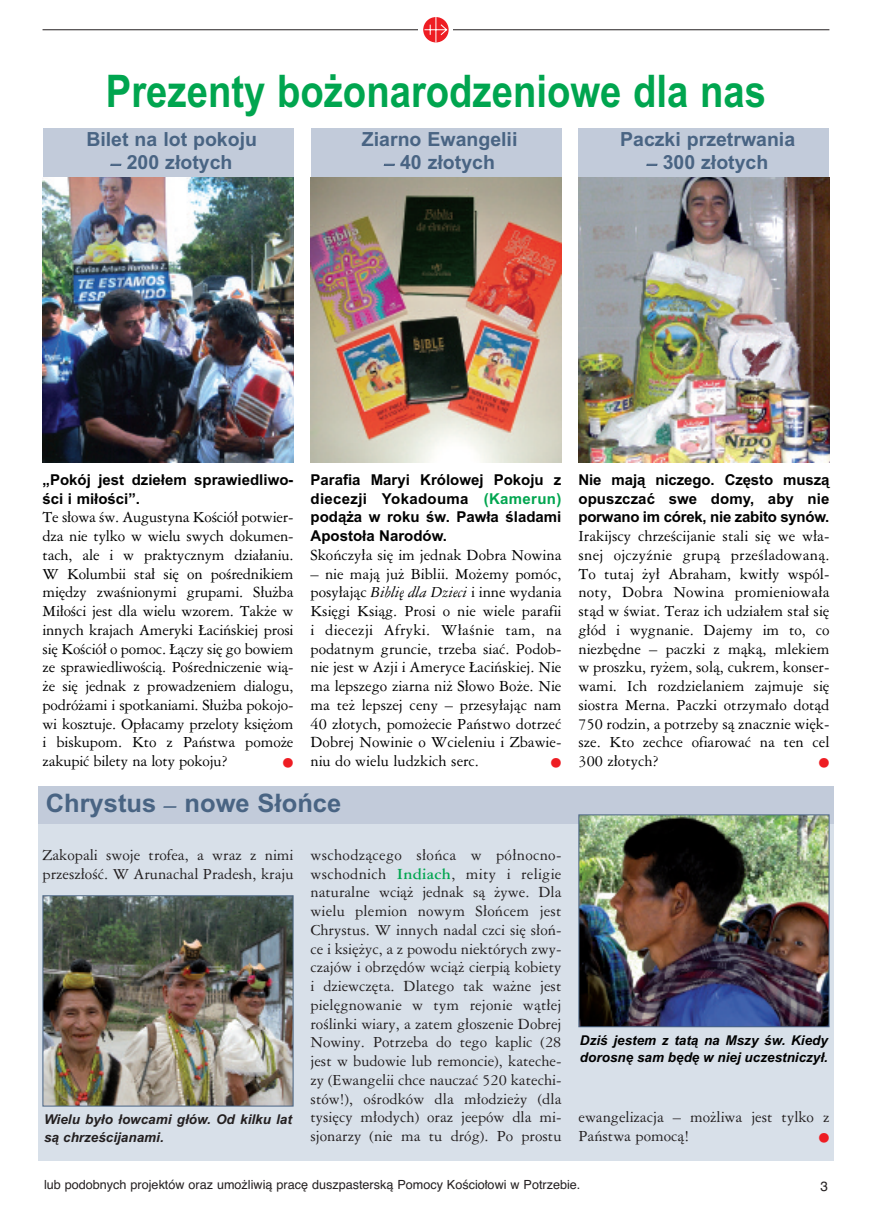
<style>
.page{position:relative;width:872px;height:1212px;background:#fff}
.page>*{position:absolute;margin:0;border:0;box-sizing:border-box;transform-origin:0 0}
.t1{font:700 45px "Arial";color:#00a54f;scale:.85 1}
.t2{font:700 25.5px "Arial";color:#496483}
.t3{font:700 19.5px "Arial";color:#496483}
.t4{font:16.5px/18.8px "Ameri Garmnd EU";color:#000;text-align:justify}
.t5{font:16.5px/18.8px "Ameri Garmnd EU";color:#231f20}
.t6{font:700 15px/18.8px "Arial";color:#000;text-align:justify}
.t7{font:italic 700 13.5px/17.5px "Arial";color:#000}
.t8{font:italic 700 13.5px/17.5px "Arial";color:#231f20}
.t9{font:13.5px "Helvetica";color:#231f20}
.t10{font:12px "Helvetica Roman PL";color:#231f20}
.t11{font:10.5px "Zapf Dingbats PL";color:#ee1d23}
.s1{font-family:"Ameri Garmnd EU";font-style:italic}
.s2{color:#00a54f}
.s3{font-style:italic}
.s4{font-weight:700;color:#00a54f}
</style>
<div class="page">
<hr style="left:43px;top:29px;width:786px;height:1px;background:#231f20">
<div style="left:419px;top:17px;width:34px;height:25px;background:#fff"></div>
<svg style="left:423px;top:17px;width:25px;height:25px"></svg>
<div style="left:38px;top:824px;width:795px;height:337px;background:#d8e0e9"></div>
<div style="left:38px;top:787px;width:795px;height:37px;background:#c2cbda"></div>
<img style="left:310px;top:177px;width:251px;height:285px">
<img style="left:43px;top:177px;width:250px;height:285px">
<img style="left:578px;top:177px;width:251px;height:285px">
<div style="left:310px;top:128px;width:251px;height:49px;background:#c2cbda"></div>
<div style="left:578px;top:128px;width:251px;height:49px;background:#c2cbda"></div>
<div style="left:43px;top:128px;width:250px;height:49px;background:#c2cbda"></div>
<img style="left:580px;top:816px;width:247px;height:209px">
<div style="left:578px;top:814px;width:251px;height:213px;border:1px solid #496483"></div>
<img style="left:45px;top:897px;width:246px;height:207px">
<div style="left:43px;top:895px;width:250px;height:211px;border:1px solid #496483"></div>
<h1 class="t1" style="left:106px;top:65px;width:778px">Prezenty bożonarodzeniowe dla nas</h1>
<p class="t3" style="left:86px;top:128px;width:172px">Bilet na lot pokoju</p>
<p class="t3" style="left:111px;top:151px;width:123px"><span class="s1">–</span> 200 złotych</p>
<p class="t3" style="left:362px;top:128px;width:157px">Ziarno Ewangelii</p>
<p class="t3" style="left:385px;top:151px;width:112px"><span class="s1">–</span> 40 złotych</p>
<p class="t3" style="left:620px;top:128px;width:177px">Paczki przetrwania</p>
<p class="t3" style="left:647px;top:151px;width:122px"><span class="s1">–</span> 300 złotych</p>
<p class="t6" style="left:43px;top:470px;width:252px">„Pokój jest dziełem sprawiedliwo&shy;ści i miłości”.</p>
<p class="t4" style="left:43px;top:508px;width:252px">Te słowa św. Augustyna Kościół potwier&shy;dza nie tylko w wielu swych dokumen&shy;tach, ale i w praktycznym działaniu.<br>W Kolumbii stał się on pośrednikiem między zwaśnionymi grupami. Służba Miłości jest dla wielu wzorem. Także w innych krajach Ameryki Łacińskiej prosi się Kościół o pomoc. Łączy się go bowiem ze sprawiedliwością. Pośredniczenie wią&shy;że się jednak z prowadzeniem dialogu, podróżami i spotkaniami. Służba pokojo&shy;wi kosztuje. Opłacamy przeloty księżom i biskupom. Kto z Państwa pomoże zakupić bilety na loty pokoju?</p>
<p class="t11" style="left:283px;top:758px;width:12px">●</p>
<p class="t6" style="left:310px;top:470px;width:252px">Parafia Maryi Królowej Pokoju z diecezji Yokadouma <span class="s2">(Kamerun) </span>podąża w roku św. Pawła śladami Apostoła Narodów.</p>
<p class="t4" style="left:310px;top:545px;width:252px">Skończyła się im jednak Dobra Nowina</p>
<p class="t4" style="left:310px;top:564px;width:252px">– nie mają już Biblii. Możemy pomóc, posyłając <span class="s3">Biblię dla Dzieci</span> i inne wydania Księgi Ksiąg. Prosi o nie wiele parafii i diecezji Afryki. Właśnie tam, na podatnym gruncie, trzeba siać. Podob&shy;nie jest w Azji i Ameryce Łacińskiej. Nie ma lepszego ziarna niż Słowo Boże. Nie ma też lepszej ceny – przesyłając nam 40 złotych, pomożecie Państwo dotrzeć Dobrej Nowinie o Wcieleniu i Zbawie&shy;niu do wielu ludzkich serc.</p>
<p class="t11" style="left:551px;top:758px;width:12px">●</p>
<h2 class="t2" style="left:46px;top:788px;width:297px">Chrystus <span class="s1">–</span> nowe Słońce</h2>
<p class="t5" style="left:43px;top:845px;width:252px">Zakopali swoje trofea, a wraz z nimi przeszłość. W Arunachal Pradesh, kraju</p>
<p class="t5" style="left:310px;top:845px;width:252px;text-align:justify">wschodzącego słońca w północno&shy;wschodnich <span class="s4">Indiach</span>, mity i religie naturalne wciąż jednak są żywe. Dla wielu plemion nowym Słońcem jest Chrystus. W innych nadal czci się słoń&shy;ce i księżyc, a z powodu niektórych zwy&shy;czajów i obrzędów wciąż cierpią kobiety i dziewczęta. Dlatego tak ważne jest pielęgnowanie w tym rejonie wątłej roślinki wiary, a zatem głoszenie Dobrej Nowiny. Potrzeba do tego kaplic (28 jest w budowie lub remoncie), kateche&shy;zy (Ewangelii chce nauczać 520 katechi&shy;stów!), ośrodków dla młodzieży (dla tysięcy młodych) oraz jeepów dla mi&shy;sjonarzy (nie ma tu dróg). Po prostu</p>
<p class="t8" style="left:44px;top:1111px;width:249px">Wielu było łowcami głów. Od kilku lat są chrześcijanami.</p>
<p class="t6" style="left:578px;top:470px;width:252px">Nie mają niczego. Często muszą opuszczać swe domy, aby nie porwano im córek, nie zabito synów.</p>
<p class="t4" style="left:578px;top:527px;width:252px">Irakijscy chrześcijanie stali się we wła&shy;snej ojczyźnie grupą prześladowaną.<br>To tutaj żył Abraham, kwitły wspól&shy;noty, Dobra Nowina promieniowała stąd w świat. Teraz ich udziałem stał się głód i wygnanie. Dajemy im to, co niezbędne – paczki z mąką, mlekiem w proszku, ryżem, solą, cukrem, konser&shy;wami. Ich rozdzielaniem zajmuje się siostra Merna. Paczki otrzymało dotąd 750 rodzin, a potrzeby są znacznie więk&shy;sze. Kto zechce ofiarować na ten cel 300 złotych?</p>
<p class="t11" style="left:819px;top:758px;width:12px">●</p>
<p class="t7" style="left:580px;top:1031px;width:249px">Dziś jestem z tatą na Mszy św. Kiedy dorosnę sam będę w niej uczestniczył.</p>
<p class="t5" style="left:578px;top:1108px;width:252px">ewangelizacja – możliwa jest tylko z<br>Państwa pomocą!</p>
<p class="t11" style="left:819px;top:1133px;width:12px">●</p>
<p class="t10" style="left:44px;top:1178px;width:538px">lub podobnych projektów oraz umo˝liwià prac´ duszpasterskà Pomocy KoÊcio∏owi w Potrzebie.</p>
<p class="t9" style="left:820px;top:1178px;width:9px">3</p>
</div>
